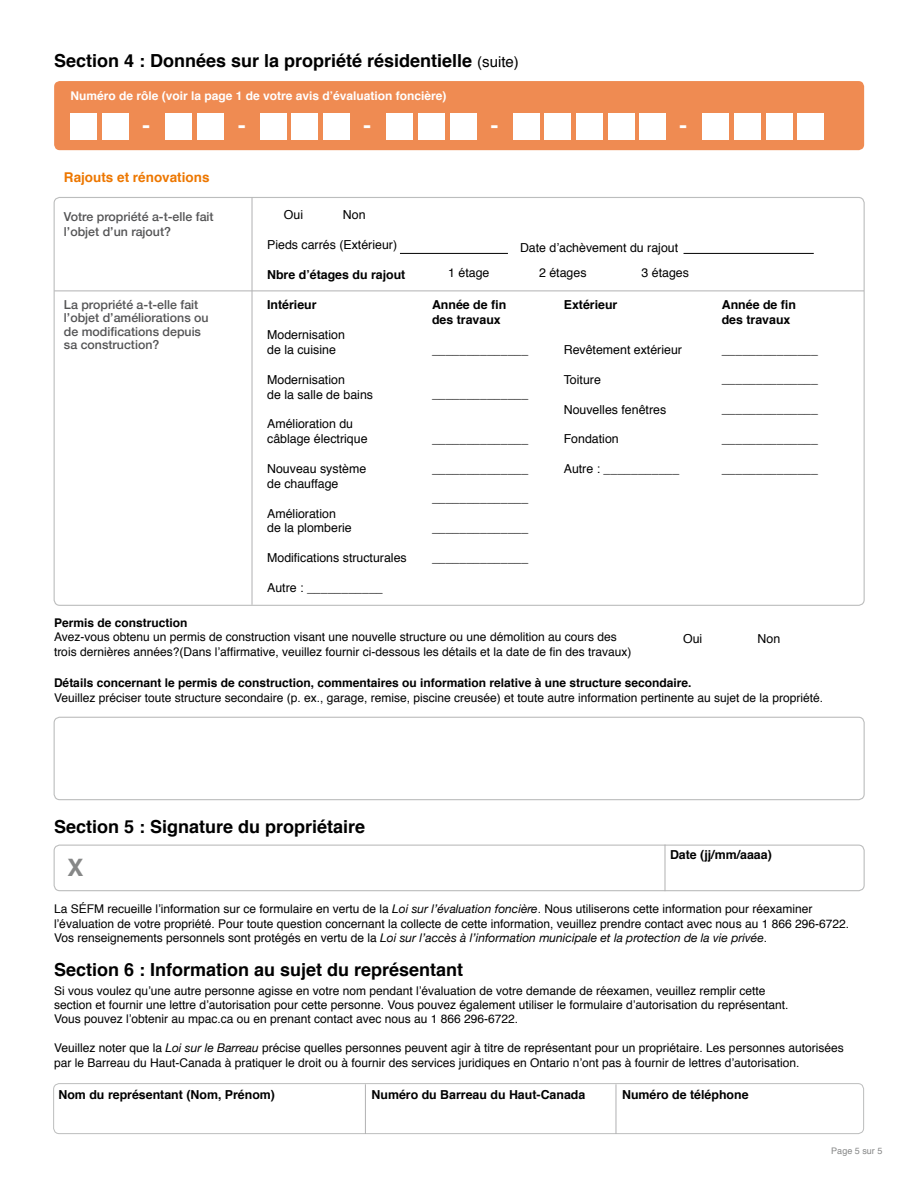
<style>
.page{position:relative;width:918px;height:1188px;background:#fff}
.page>*{position:absolute;margin:0;border:0;box-sizing:border-box;transform-origin:0 0}
.t1{font:700 24px "Helvetica";color:#868787}
.t2{font:700 22.5px "Helvetica";color:#fff}
.t3{font:700 18px "Helvetica";color:#000}
.t4{font:700 13.5px "Helvetica";color:#ed7700}
.t5{font:12.3px/14.9px "Helvetica";color:#000}
.t6{font:700 12.3px/14.9px "Helvetica";color:#000}
.t7{font:500 12.3px/13.5px "Helvetica Neue";color:#545455}
.t8{font:12px/14.4px "Helvetica";color:#000}
.t9{font:700 12px "Helvetica";color:#000}
.t10{font:italic 12px "Helvetica Neue";color:#000}
.t11{font:700 12px "Helvetica";color:#fff}
.t12{font:9px "Helvetica";color:#868787}
.s1{font-weight:400;font-size:15px}
.s2{font-family:"Helvetica Neue";font-style:italic}
.s3{font-family:"Helvetica";font-style:normal}
</style>
<div class="page">
<div style="left:54px;top:717px;width:811px;height:83px;border:1px solid #bcbdbd;border-radius:6px"></div>
<div style="left:54px;top:845px;width:811px;height:46px;border:1px solid #bcbdbd;border-radius:6px"></div>
<div style="left:53px;top:1083px;width:811px;height:51px;border:1px solid #bcbdbd;border-radius:6px"></div>
<hr style="left:252px;top:198px;width:1px;height:407px;background:#b1b1b2">
<hr style="left:665px;top:845px;width:1px;height:46px;background:#b1b1b2">
<hr style="left:616px;top:1084px;width:1px;height:50px;background:#b1b1b2">
<hr style="left:365px;top:1084px;width:1px;height:50px;background:#b1b1b2">
<hr style="left:54px;top:291px;width:810px;height:1px;background:#b1b1b2">
<div style="left:54px;top:81px;width:810px;height:69px;background:#ef8b52;border-radius:6px"></div>
<div style="left:70px;top:113px;width:27px;height:27px;background:#fff"></div>
<div style="left:102px;top:113px;width:27px;height:27px;background:#fff"></div>
<div style="left:165px;top:113px;width:27px;height:27px;background:#fff"></div>
<div style="left:197px;top:113px;width:27px;height:27px;background:#fff"></div>
<div style="left:260px;top:113px;width:27px;height:27px;background:#fff"></div>
<div style="left:292px;top:113px;width:26px;height:27px;background:#fff"></div>
<div style="left:323px;top:113px;width:27px;height:27px;background:#fff"></div>
<div style="left:386px;top:113px;width:27px;height:27px;background:#fff"></div>
<div style="left:418px;top:113px;width:27px;height:27px;background:#fff"></div>
<div style="left:450px;top:113px;width:26px;height:27px;background:#fff"></div>
<div style="left:513px;top:113px;width:27px;height:27px;background:#fff"></div>
<div style="left:544px;top:113px;width:27px;height:27px;background:#fff"></div>
<div style="left:576px;top:113px;width:27px;height:27px;background:#fff"></div>
<div style="left:608px;top:113px;width:26px;height:27px;background:#fff"></div>
<div style="left:639px;top:113px;width:27px;height:27px;background:#fff"></div>
<div style="left:702px;top:113px;width:27px;height:27px;background:#fff"></div>
<div style="left:734px;top:113px;width:27px;height:27px;background:#fff"></div>
<div style="left:766px;top:113px;width:26px;height:27px;background:#fff"></div>
<div style="left:797px;top:113px;width:27px;height:27px;background:#fff"></div>
<hr style="left:684px;top:253px;width:130px;height:1px;background:#000">
<hr style="left:400px;top:253px;width:108px;height:1px;background:#000">
<h3 class="t3" style="left:54px;top:46px;width:466px">Section 4 : Données sur la propriété résidentielle <span class="s1">(suite)</span></h3>
<p class="t11" style="left:70px;top:86px;width:378px">Numéro de rôle (voir la page 1 de votre avis d’évaluation foncière)</p>
<h2 class="t2" style="left:142px;top:107px;width:9px">-</h2>
<h2 class="t2" style="left:238px;top:107px;width:9px">-</h2>
<h2 class="t2" style="left:363px;top:107px;width:9px">-</h2>
<h2 class="t2" style="left:491px;top:107px;width:9px">-</h2>
<h2 class="t2" style="left:680px;top:107px;width:9px">-</h2>
<p class="t4" style="left:64px;top:166px;width:147px">Rajouts et rénovations</p>
<p class="t7" style="left:64px;top:208px;width:151px;line-height:14.9px">Votre propriété a-t-elle fait l’objet d’un rajout?</p>
<p class="t7" style="left:64px;top:297px;width:146px">La propriété a-t-elle fait l’objet d’améliorations ou de modifications depuis sa construction?</p>
<p class="t5" style="left:284px;top:208px;width:21px">Oui</p>
<p class="t5" style="left:343px;top:208px;width:24px">Non</p>
<p class="t5" style="left:267px;top:238px;width:131px">Pieds carrés (Extérieur)</p>
<p class="t6" style="left:267px;top:267px;width:140px">Nbre d’étages du rajout</p>
<p class="t5" style="left:448px;top:266px;width:43px">1 étage</p>
<p class="t5" style="left:539px;top:266px;width:49px">2 étages</p>
<p class="t5" style="left:642px;top:266px;width:49px">3 étages</p>
<p class="t5" style="left:520px;top:240px;width:160px">Date d’achèvement du rajout</p>
<p class="t6" style="left:267px;top:298px;width:51px">Intérieur</p>
<p class="t5" style="left:267px;top:328px;width:79px">Modernisation de la cuisine</p>
<p class="t5" style="left:267px;top:372px;width:107px">Modernisation<br>de la salle de bains</p>
<p class="t5" style="left:267px;top:417px;width:102px">Amélioration du câblage électrique</p>
<p class="t5" style="left:267px;top:462px;width:101px">Nouveau système de chauffage</p>
<p class="t5" style="left:267px;top:506px;width:86px">Amélioration de la plomberie</p>
<p class="t5" style="left:267px;top:551px;width:141px">Modifications structurales</p>
<p class="t5" style="left:267px;top:580px;width:117px">Autre : ___________</p>
<p class="t6" style="left:432px;top:298px;width:76px">Année de fin des travaux</p>
<p class="t5" style="left:432px;top:342px;width:98px">______________</p>
<p class="t5" style="left:432px;top:387px;width:98px">______________</p>
<p class="t5" style="left:432px;top:432px;width:98px">______________</p>
<p class="t5" style="left:432px;top:461px;width:98px">______________</p>
<p class="t5" style="left:432px;top:491px;width:98px">______________</p>
<p class="t5" style="left:432px;top:521px;width:98px">______________</p>
<p class="t5" style="left:432px;top:550px;width:98px">______________</p>
<p class="t6" style="left:564px;top:298px;width:55px">Extérieur</p>
<p class="t5" style="left:564px;top:343px;width:120px">Revêtement extérieur</p>
<p class="t5" style="left:564px;top:372px;width:39px">Toiture</p>
<p class="t5" style="left:564px;top:402px;width:104px">Nouvelles fenêtres</p>
<p class="t5" style="left:564px;top:432px;width:57px">Fondation</p>
<p class="t5" style="left:564px;top:462px;width:117px">Autre : ___________</p>
<p class="t6" style="left:722px;top:298px;width:76px">Année de fin des travaux</p>
<p class="t5" style="left:722px;top:342px;width:98px">______________</p>
<p class="t5" style="left:722px;top:372px;width:98px">______________</p>
<p class="t5" style="left:722px;top:402px;width:98px">______________</p>
<p class="t5" style="left:722px;top:432px;width:98px">______________</p>
<p class="t5" style="left:722px;top:461px;width:98px">______________</p>
<p class="t9" style="left:54px;top:613px;width:135px">Permis de construction</p>
<p class="t8" style="left:54px;top:630px;width:579px">Avez-vous obtenu un permis de construction visant une nouvelle structure ou une démolition au cours des trois dernières années?(Dans l’affirmative, veuillez fournir ci-dessous les détails et la date de fin des travaux)</p>
<p class="t5" style="left:683px;top:631px;width:21px">Oui</p>
<p class="t5" style="left:758px;top:631px;width:24px">Non</p>
<p class="t9" style="left:54px;top:673px;width:639px">Détails concernant le permis de construction, commentaires ou information relative à une structure secondaire.</p>
<p class="t8" style="left:54px;top:691px;width:771px">Veuillez préciser toute structure secondaire (p. ex., garage, remise, piscine creusée) et toute autre information pertinente au sujet de la propriété.</p>
<h3 class="t3" style="left:54px;top:812px;width:313px">Section 5 : Signature du propriétaire</h3>
<h1 class="t1" style="left:68px;top:849px;width:18px">X</h1>
<p class="t6" style="left:670px;top:848px;width:103px">Date (jj/mm/aaaa)</p>
<p class="t8" style="left:54px;top:902px;width:797px">La SÉFM recueille l’information sur ce formulaire en vertu de la <span class="s2">Loi sur l’évaluation foncière</span>. Nous utiliserons cette information pour réexaminer l’évaluation de votre propriété. Pour toute question concernant la collecte de cette information, veuillez prendre contact avec nous au 1 866 296-6722.</p>
<p class="t10" style="left:54px;top:929px;width:715px"><span class="s3">Vos renseignements personnels sont protégés en vertu de la</span> Loi sur l’accès à l’information municipale et la protection de la vie privée<span class="s3">.</span></p>
<h3 class="t3" style="left:54px;top:956px;width:411px">Section 6 : Information au sujet du représentant</h3>
<p class="t8" style="left:54px;top:984px;width:736px">Si vous voulez qu’une autre personne agisse en votre nom pendant l’évaluation de votre demande de réexamen, veuillez remplir cette section et fournir une lettre d’autorisation pour cette personne. Vous pouvez également utiliser le formulaire d’autorisation du représentant.<br>Vous pouvez l’obtenir au mpac.ca ou en prenant contact avec nous au 1 866 296-6722.</p>
<p class="t8" style="left:54px;top:1041px;width:791px">Veuillez noter que la <span class="s2">Loi sur le Barreau</span> précise quelles personnes peuvent agir à titre de représentant pour un propriétaire. Les personnes autorisées par le Barreau du Haut-Canada à pratiquer le droit ou à fournir des services juridiques en Ontario n’ont pas à fournir de lettres d’autorisation.</p>
<p class="t6" style="left:58px;top:1087px;width:218px">Nom du représentant (Nom, Prénom)</p>
<p class="t6" style="left:372px;top:1087px;width:215px">Numéro du Barreau du Haut-Canada</p>
<p class="t6" style="left:622px;top:1087px;width:128px">Numéro de téléphone</p>
<p class="t12" style="left:831px;top:1144px;width:53px">Page 5 sur 5</p>
</div>
